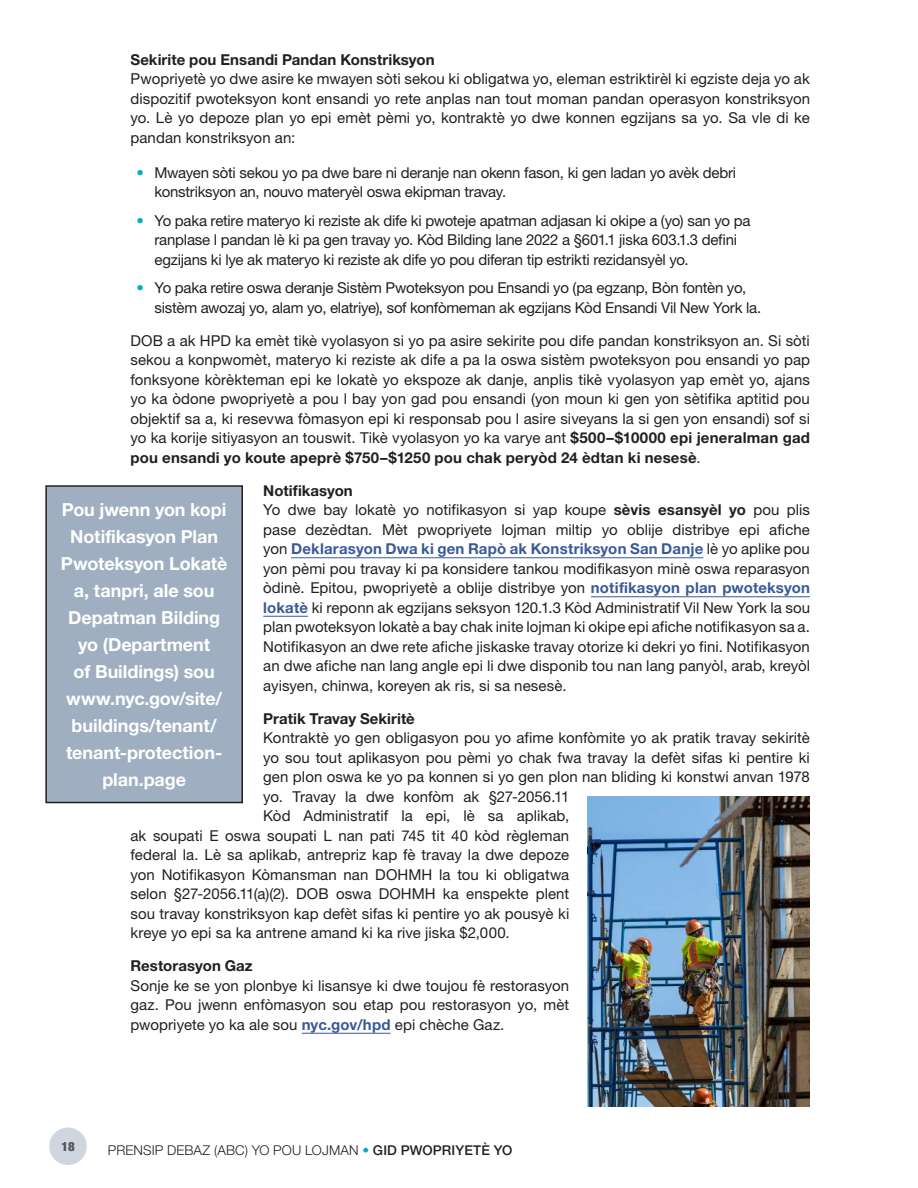
<style>
.page{position:relative;width:918px;height:1188px;background:#fff}
.page>*{position:absolute;margin:0;border:0;box-sizing:border-box;transform-origin:0 0}
.t1{font:700 18px/27px "Helvetica Neue LT Std";letter-spacing:-.005em;color:#fff;text-align:center}
.t2{font:15px/19.5px "Helvetica Neue LT Std";color:#231f20}
.t3{font:700 15px "Helvetica Neue LT Std";letter-spacing:.005em;color:#231f20}
.t4{font:300 13.5px "Helvetica Neue LT Std";letter-spacing:.01em;color:#231f20}
.t5{font:900 condensed 12.75px "Helvetica Neue LT Std";color:#57585a}
.s1{color:#00aec5}
.s2{font-weight:700}
.s3{font-weight:700;color:#395a99}
.s4{font-weight:500}
</style>
<div class="page">
<div style="left:49px;top:1128px;width:38px;height:37px;background:#cfd6df;border-radius:50%"></div>
<hr style="left:291px;top:557px;width:412px;height:1px;background:#395a99">
<hr style="left:591px;top:596px;width:219px;height:1px;background:#395a99">
<hr style="left:263px;top:616px;width:45px;height:1px;background:#395a99">
<hr style="left:302px;top:1033px;width:89px;height:1px;background:#395a99">
<img style="left:587px;top:796px;width:223px;height:311px">
<div style="left:46px;top:486px;width:196px;height:317px;background:#9fafc1"></div>
<div style="left:45px;top:485px;width:198px;height:318px;border:2px solid #231f20"></div>
<p class="t3" style="left:130px;top:50px;width:306px">Sekirite pou Ensandi Pandan Konstriksyon</p>
<p class="t2" style="left:130px;top:69px;width:681px;text-align:justify">Pwopriyetè yo dwe asire ke mwayen sòti sekou ki obligatwa yo, eleman estriktirèl ki egziste deja yo ak dispozitif pwoteksyon kont ensandi yo rete anplas nan tout moman pandan operasyon konstriksyon yo. Lè yo depoze plan yo epi emèt pèmi yo, kontraktè yo dwe konnen egzijans sa yo. Sa vle di ke pandan konstriksyon an:</p>
<p class="t2" style="left:154px;top:163px;width:583px;text-indent:-18px"><span class="s1">•</span> Mwayen sòti sekou yo pa dwe bare ni deranje nan okenn fason, ki gen ladan yo avèk debri konstriksyon an, nouvo materyèl oswa ekipman travay.</p>
<p class="t2" style="left:154px;top:211px;width:597px;text-indent:-18px"><span class="s1">•</span> Yo paka retire materyo ki reziste ak dife ki pwoteje apatman adjasan ki okipe a (yo) san yo pa ranplase l pandan lè ki pa gen travay yo. Kòd Bilding lane 2022 a §601.1 jiska 603.1.3 defini egzijans ki lye ak materyo ki reziste ak dife yo pou diferan tip estrikti rezidansyèl yo.</p>
<p class="t2" style="left:154px;top:278px;width:608px;text-indent:-18px"><span class="s1">•</span> Yo paka retire oswa deranje Sistèm Pwoteksyon pou Ensandi yo (pa egzanp, Bòn fontèn yo, sistèm awozaj yo, alam yo, elatriye), sof konfòmeman ak egzijans Kòd Ensandi Vil New York la.</p>
<p class="t2" style="left:130px;top:331px;width:681px;text-align:justify">DOB a ak HPD ka emèt tikè vyolasyon si yo pa asire sekirite pou dife pandan konstriksyon an. Si sòti sekou a konpwomèt, materyo ki reziste ak dife a pa la oswa sistèm pwoteksyon pou ensandi yo pap fonksyone kòrèkteman epi ke lokatè yo ekspoze ak danje, anplis tikè vyolasyon yap emèt yo, ajans yo ka òdone pwopriyetè a pou l bay yon gad pou ensandi (yon moun ki gen yon sètifika aptitid pou objektif sa a, ki resevwa fòmasyon epi ki responsab pou l asire siveyans la si gen yon ensandi) sof si yo ka korije sitiyasyon an touswit. Tikè vyolasyon yo ka varye ant <span class="s2">$500–$10000 epi jeneralman gad pou ensandi yo koute apeprè $750–$1250 pou chak peryòd 24 èdtan ki nesesè</span>.</p>
<p class="t2" style="left:263px;top:481px;width:548px"><span class="s2">Notifikasyon<br></span>Yo dwe bay lokatè yo notifikasyon si yap koupe <span class="s2">sèvis esansyèl yo</span> pou plis pase dezèdtan. Mèt pwopriyete lojman miltip yo oblije distribye epi afiche yon <span class="s3">Deklarasyon Dwa ki gen Rapò ak Konstriksyon San Danje</span> lè yo aplike pou yon pèmi pou travay ki pa konsidere tankou modifikasyon minè oswa reparasyon òdinè. Epitou, pwopriyetè a oblije distribye yon <span class="s3">notifikasyon plan pwoteksyon lokatè</span> ki reponn ak egzijans seksyon 120.1.3 Kòd Administratif Vil New York la sou plan pwoteksyon lokatè a bay chak inite lojman ki okipe epi afiche notifikasyon sa a.<br>Notifikasyon an dwe rete afiche jiskaske travay otorize ki dekri yo fini. Notifikasyon an dwe afiche nan lang angle epi li dwe disponib tou nan lang panyòl, arab, kreyòl ayisyen, chinwa, koreyen ak ris, si sa nesesè.</p>
<p class="t3" style="left:263px;top:709px;width:153px">Pratik Travay Sekiritè</p>
<p class="t2" style="left:263px;top:728px;width:548px">Kontraktè yo gen obligasyon pou yo afime konfòmite yo ak pratik travay sekiritè</p>
<p class="t2" style="left:263px;top:748px;width:548px">yo sou tout aplikasyon pou pèmi yo chak fwa travay la defèt sifas ki pentire ki</p>
<p class="t2" style="left:263px;top:767px;width:548px">gen plon oswa ke yo pa konnen si yo gen plon nan bliding ki konstwi anvan 1978</p>
<p class="t2" style="left:263px;top:787px;width:308px">yo. Travay la dwe konfòm ak §27-2056.11</p>
<p class="t2" style="left:263px;top:806px;width:308px">Kòd Administratif la epi, lè sa aplikab,</p>
<p class="t2" style="left:131px;top:826px;width:440px">ak soupati E oswa soupati L nan pati 745 tit 40 kòd règleman</p>
<p class="t2" style="left:131px;top:845px;width:440px">federal la. Lè sa aplikab, antrepriz kap fè travay la dwe depoze</p>
<p class="t2" style="left:131px;top:865px;width:440px">yon Notifikasyon Kòmansman nan DOHMH la tou ki obligatwa</p>
<p class="t2" style="left:131px;top:884px;width:440px">selon §27-2056.11(a)(2). DOB oswa DOHMH ka enspekte plent</p>
<p class="t2" style="left:131px;top:904px;width:440px">sou travay konstriksyon kap defèt sifas ki pentire yo ak pousyè ki</p>
<p class="t2" style="left:131px;top:923px;width:381px">kreye yo epi sa ka antrene amand ki ka rive jiska $2,000.</p>
<p class="t3" style="left:131px;top:957px;width:124px">Restorasyon Gaz</p>
<p class="t2" style="left:131px;top:976px;width:440px;text-align:justify">Sonje ke se yon plonbye ki lisansye ki dwe toujou fè restorasyon gaz. Pou jwenn enfòmasyon sou etap pou restorasyon yo, mèt pwopriyete yo ka ale sou <span class="s3">nyc.gov/hpd</span> epi chèche Gaz.</p>
<p class="t1" style="left:61px;top:495px;width:168px">Pou jwenn yon kopi<br>Notifikasyon Plan<br>Pwoteksyon Lokatè a, tanpri, ale sou<br>Depatman Bilding yo (Department<br>of Buildings) sou www.nyc.gov/site/ buildings/tenant/ tenant-protection&shy;plan.page</p>
<p class="t5" style="left:61px;top:1138px;width:15px">18</p>
<p class="t4" style="left:108px;top:1142px;width:406px">PRENSIP DEBAZ (ABC) YO POU LOJMAN <span class="s1">•</span> <span class="s4">GID PWOPRIYETÈ YO</span></p>
</div>
